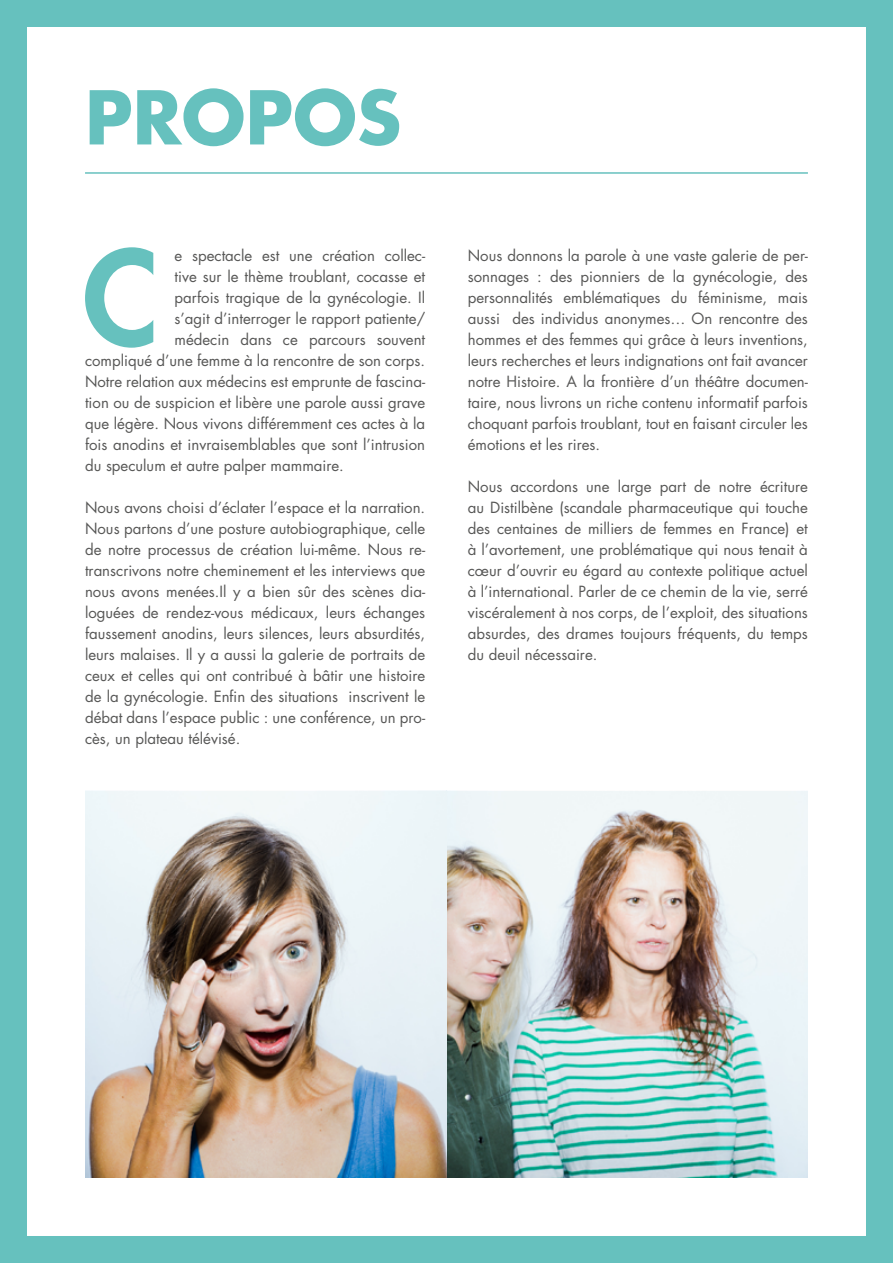
<style>
.page{position:relative;width:893px;height:1263px;background:#fff}
.page>*{position:absolute;margin:0;border:0;box-sizing:border-box;transform-origin:0 0}
.t1{font:800 126.45px "Futura Std";color:#66c1be}
.t2{font:700 72px "Futura Std";color:#66c1be}
.t3{font:15px/21px "Futura Std";color:#575756;text-align:justify}
</style>
<div class="page">
<div style="left:0;top:0;width:893px;height:1263px;border:27px solid #66c1be"></div>
<img style="left:446px;top:791px;width:362px;height:387px">
<img style="left:85px;top:791px;width:361px;height:387px">
<hr style="left:85px;top:172px;width:723px;height:2px;background:#66c1be">
<h2 class="t2" style="left:85px;top:70px;width:318px">PROPOS</h2>
<h1 class="t1" style="left:83px;top:218px;width:77px">C</h1>
<p class="t3" style="left:175px;top:245px;width:252px">e spectacle est une création collec-</p>
<p class="t3" style="left:175px;top:266px;width:252px">tive sur le thème troublant, cocasse et</p>
<p class="t3" style="left:175px;top:287px;width:252px">parfois tragique de la gynécologie. Il</p>
<p class="t3" style="left:175px;top:308px;width:252px">s’agit d’interroger le rapport patiente/</p>
<p class="t3" style="left:175px;top:329px;width:252px">médecin dans ce parcours souvent</p>
<p class="t3" style="left:85px;top:350px;width:342px">compliqué d’une femme à la rencontre de son corps.</p>
<p class="t3" style="left:85px;top:371px;width:342px">Notre relation aux médecins est emprunte de fascina-</p>
<p class="t3" style="left:85px;top:392px;width:342px">tion ou de suspicion et libère une parole aussi grave</p>
<p class="t3" style="left:85px;top:413px;width:342px">que légère. Nous vivons différemment ces actes à la</p>
<p class="t3" style="left:85px;top:434px;width:342px">fois anodins et invraisemblables que sont l’intrusion</p>
<p class="t3" style="left:85px;top:455px;width:260px">du speculum et autre palper mammaire.</p>
<p class="t3" style="left:85px;top:498px;width:342px">Nous avons choisi d’éclater l’espace et la narration.<br>Nous partons d’une posture autobiographique, celle de notre processus de création lui-même. Nous re&shy;transcrivons notre cheminement et les interviews que nous avons menées.Il y a bien sûr des scènes dia&shy;loguées de rendez-vous médicaux, leurs échanges faussement anodins, leurs silences, leurs absurdités, leurs malaises. Il y a aussi la galerie de portraits de ceux et celles qui ont contribué à bâtir une histoire de la gynécologie. Enfin des situations inscrivent le débat dans l’espace public : une conférence, un pro&shy;cès, un plateau télévisé.</p>
<p class="t3" style="left:468px;top:245px;width:342px">Nous donnons la parole à une vaste galerie de per&shy;sonnages : des pionniers de la gynécologie, des personnalités emblématiques du féminisme, mais aussi des individus anonymes… On rencontre des hommes et des femmes qui grâce à leurs inventions, leurs recherches et leurs indignations ont fait avancer notre Histoire. A la frontière d’un théâtre documen&shy;taire, nous livrons un riche contenu informatif parfois choquant parfois troublant, tout en faisant circuler les émotions et les rires.</p>
<p class="t3" style="left:468px;top:477px;width:342px">Nous accordons une large part de notre écriture au Distilbène (scandale pharmaceutique qui touche des centaines de milliers de femmes en France) et à l’avortement, une problématique qui nous tenait à cœur d’ouvrir eu égard au contexte politique actuel à l’international. Parler de ce chemin de la vie, serré viscéralement à nos corps, de l’exploit, des situations absurdes, des drames toujours fréquents, du temps du deuil nécessaire.</p>
</div>
